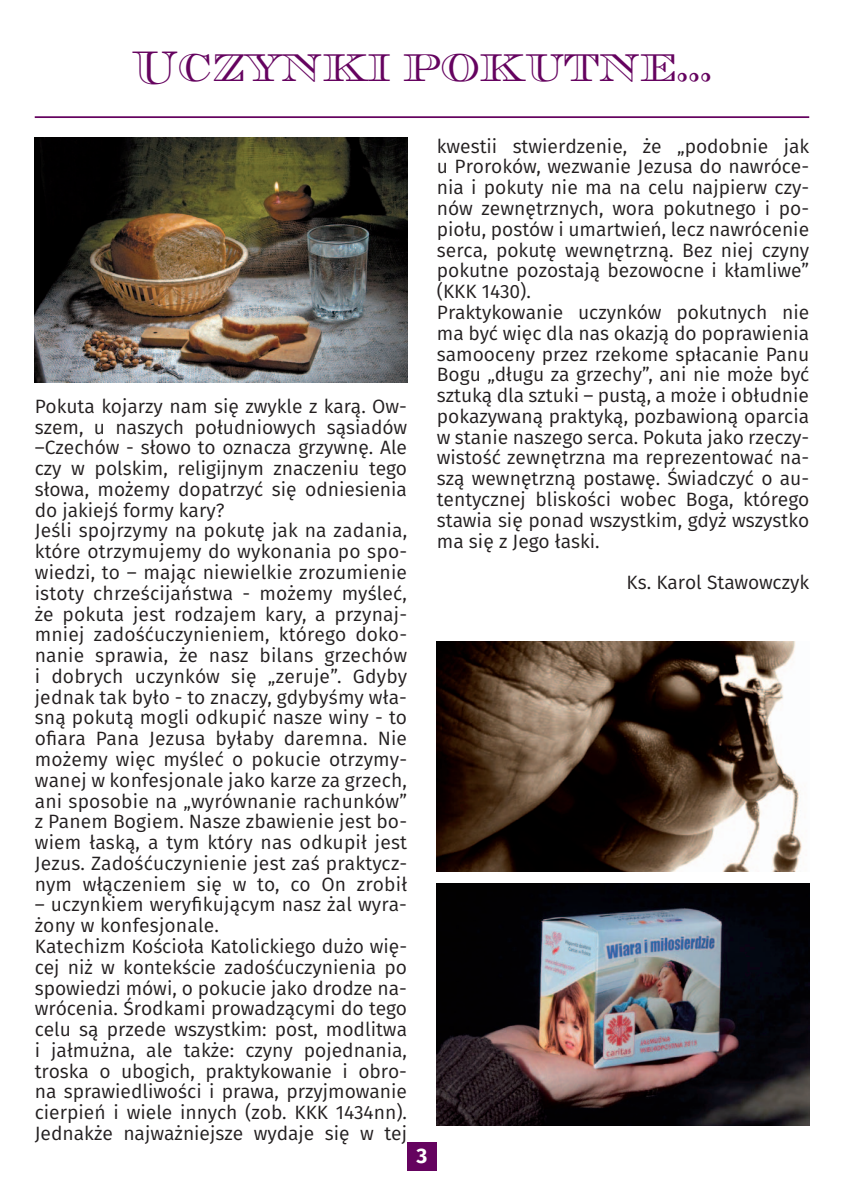
<style>
.page{position:relative;width:844px;height:1191px;background:#fff}
.page>*{position:absolute;margin:0;border:0;box-sizing:border-box;transform-origin:0 0}
.t1{font:43.75px "Chevalier Ope DCDCE";color:#65035f}
.t2{font:700 21px "Fira Sans";color:#fff}
.t3{font:19.25px/20.8px "Fira Sans";color:#231f20}
</style>
<div class="page">
<div style="left:407px;top:1141px;width:30px;height:30px;background:#65035f"></div>
<hr style="left:35px;top:116px;width:774px;height:2px;background:#65035f">
<img style="left:35px;top:138px;width:372px;height:245px">
<img style="left:437px;top:641px;width:365px;height:230px">
<img style="left:437px;top:883px;width:372px;height:242px">
<h1 class="t1" style="left:132px;top:39px;width:580px">Uczynki pokutne…</h1>
<p class="t3" style="left:35px;top:397px;width:374px">Pokuta kojarzy nam się zwykle z karą. Ow&shy;szem, u naszych południowych sąsiadów –Czechów - słowo to oznacza grzywnę. Ale czy w polskim, religijnym znaczeniu tego słowa, możemy dopatrzyć się odniesienia do jakiejś formy kary?<br>Jeśli spojrzymy na pokutę jak na zadania, które otrzymujemy do wykonania po spo&shy;wiedzi, to – mając niewielkie zrozumienie istoty chrześcijaństwa - możemy myśleć, że pokuta jest rodzajem kary, a przynaj&shy;mniej zadośćuczynieniem, którego doko&shy;nanie sprawia, że nasz bilans grzechów i dobrych uczynków się „zeruje”. Gdyby jednak tak było - to znaczy, gdybyśmy wła&shy;sną pokutą mogli odkupić nasze winy - to ofiara Pana Jezusa byłaby daremna. Nie możemy więc myśleć o pokucie otrzymy&shy;wanej w konfesjonale jako karze za grzech, ani sposobie na „wyrównanie rachunków” z Panem Bogiem. Nasze zbawienie jest bo&shy;wiem łaską, a tym który nas odkupił jest Jezus. Zadośćuczynienie jest zaś praktycz&shy;nym włączeniem się w to, co On zrobił</p>
<p class="t3" style="left:35px;top:895px;width:374px">– uczynkiem weryfikującym nasz żal wyra&shy;żony w konfesjonale.<br>Katechizm Kościoła Katolickiego dużo wię&shy;cej niż w kontekście zadośćuczynienia po spowiedzi mówi, o pokucie jako drodze na&shy;wrócenia. Środkami prowadzącymi do tego celu są przede wszystkim: post, modlitwa i jałmużna, ale także: czyny pojednania, troska o ubogich, praktykowanie i obro&shy;na sprawiedliwości i prawa, przyjmowanie cierpień i wiele innych (zob. KKK 1434nn).<br>Jednakże najważniejsze wydaje się w tej</p>
<p class="t2" style="left:416px;top:1140px;width:12px">3</p>
<p class="t3" style="left:437px;top:137px;width:374px">kwestii stwierdzenie, że „podobnie jak u Proroków, wezwanie Jezusa do nawróce&shy;nia i pokuty nie ma na celu najpierw czy&shy;nów zewnętrznych, wora pokutnego i po&shy;piołu, postów i umartwień, lecz nawrócenie serca, pokutę wewnętrzną. Bez niej czyny pokutne pozostają bezowocne i kłamliwe” (KKK 1430).<br>Praktykowanie uczynków pokutnych nie ma być więc dla nas okazją do poprawienia samooceny przez rzekome spłacanie Panu Bogu „długu za grzechy”, ani nie może być sztuką dla sztuki – pustą, a może i obłudnie pokazywaną praktyką, pozbawioną oparcia w stanie naszego serca. Pokuta jako rzeczy&shy;wistość zewnętrzna ma reprezentować na&shy;szą wewnętrzną postawę. Świadczyć o au&shy;tentycznej bliskości wobec Boga, którego stawia się ponad wszystkim, gdyż wszystko ma się z Jego łaski.</p>
<p class="t3" style="left:626px;top:573px;width:184px">Ks. Karol Stawowczyk</p>
</div>
